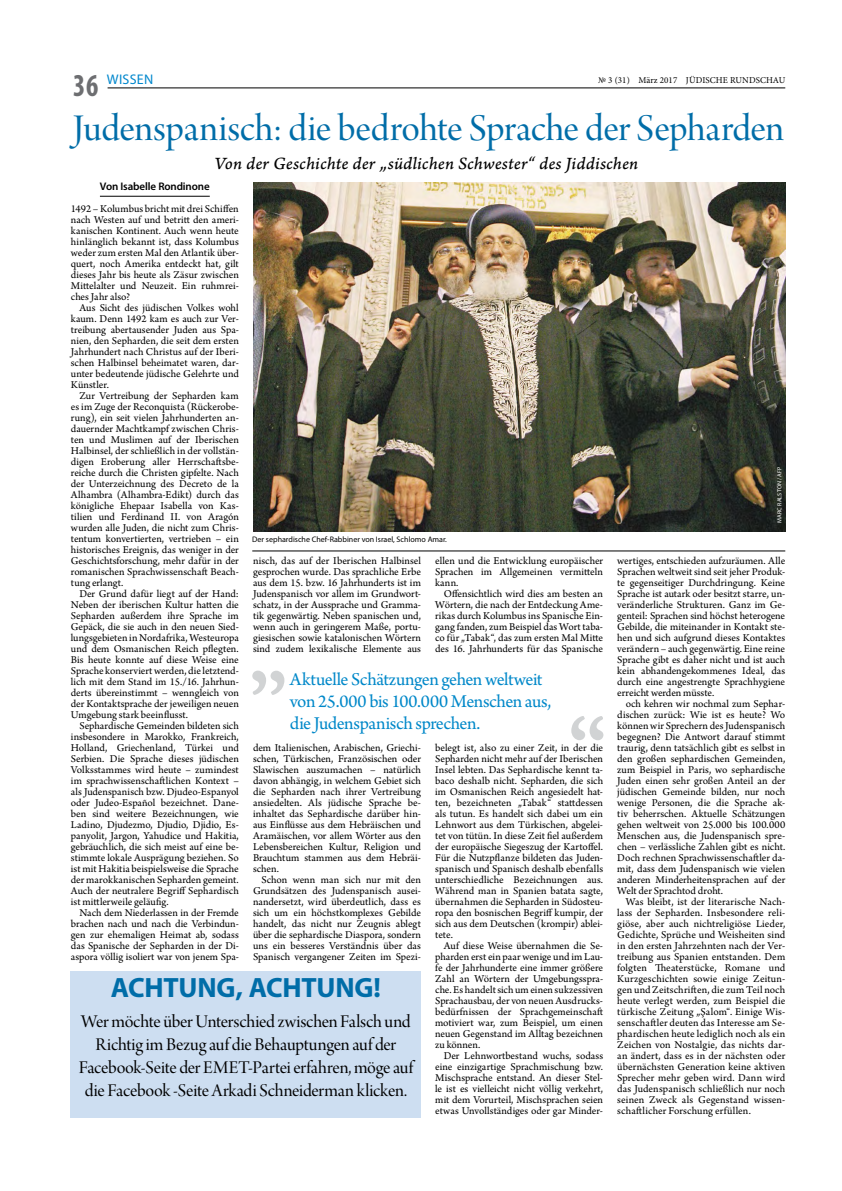
<style>
.page{position:relative;width:842px;height:1191px;background:#fff}
.page>*{position:absolute;margin:0;border:0;box-sizing:border-box;transform-origin:0 0}
.t1{font:40px "Arno Pro Display";letter-spacing:-.01em;color:#006da8}
.t2{font:700 condensed 32px "Myriad Pro";color:#6d6e71;scale:.9 1}
.t3{font:700 28px "Myriad Pro";letter-spacing:-.01em;color:#006da8}
.t4{font:19px/22.8px "Arno Pro Display";letter-spacing:-.01em;color:#000;text-align:center}
.t5{font:19px/22px "Arno Pro";letter-spacing:-.025em;color:#0088c9}
.t6{font:18px "Arno Pro Italic Caption";letter-spacing:.005em;color:#000}
.t7{font:14px "Myriad Pro";letter-spacing:.02em;color:#0087cd}
.t8{font:11px/11px "Arno Pro";letter-spacing:-.005em;color:#000;text-align:justify}
.t9{font:600 11px "Myriad Pro";letter-spacing:-.01em;color:#000}
.t10{font:9px "Minion Pro";letter-spacing:.01em;color:#000}
.t11{font:8px "Myriad Pro";color:#000}
.t12{font:6px "Myriad Pro";letter-spacing:.015em;color:#fff}
</style>
<div class="page">
<hr style="left:108px;top:88px;width:677px;height:1px;background:#000">
<hr style="left:100px;top:196px;width:110px;height:1px;background:#000">
<img style="left:253px;top:182px;width:532px;height:349px">
<hr style="left:252px;top:551px;width:533px;height:1px;background:#000">
<svg style="left:252px;top:670px;width:32px;height:25px"></svg>
<svg style="left:571px;top:716px;width:32px;height:24px"></svg>
<div style="left:71px;top:971px;width:350px;height:147px;background:#cddef1"></div>
<h2 class="t2" style="left:73px;top:65px;width:29px">36</h2>
<p class="t7" style="left:107px;top:70px;width:48px">WISSEN</p>
<p class="t10" style="left:598px;top:74px;width:189px">№ 3 (31) März 2017 JÜDISCHE RUNDSCHAU</p>
<h1 class="t1" style="left:73px;top:106px;width:713px">Judenspanisch: die bedrohte Sprache der Sepharden</h1>
<h3 class="t6" style="left:214px;top:153px;width:425px">Von der Geschichte der „südlichen Schwester“ des Jiddischen</h3>
<p class="t9" style="left:100px;top:179px;width:111px">Von Isabelle Rondinone</p>
<p class="t8" style="left:71px;top:204px;width:169px">1492 – Kolumbus bricht mit drei Schiffen nach Westen auf und betritt den ameri&shy;kanischen Kontinent. Auch wenn heute hinlänglich bekannt ist, dass Kolumbus weder zum ersten Mal den Atlantik über&shy;quert, noch Amerika entdeckt hat, gilt dieses Jahr bis heute als Zäsur zwischen Mittelalter und Neuzeit. Ein ruhmrei&shy;ches Jahr also?</p>
<p class="t8" style="left:71px;top:303px;width:169px;text-indent:9px">Aus Sicht des jüdischen Volkes wohl kaum. Denn 1492 kam es auch zur Ver&shy;treibung abertausender Juden aus Spa&shy;nien, den Sepharden, die seit dem ersten Jahrhundert nach Christus auf der Iberi&shy;schen Halbinsel beheimatet waren, dar&shy;unter bedeutende jüdische Gelehrte und Künstler.</p>
<p class="t8" style="left:71px;top:391px;width:169px;text-indent:9px">Zur Vertreibung der Sepharden kam es im Zuge der Reconquista (Rückerobe&shy;rung), ein seit vielen Jahrhunderten an&shy;dauernder Machtkampf zwischen Chris&shy;ten und Muslimen auf der Iberischen Halbinsel, der schließlich in der vollstän&shy;digen Eroberung aller Herrschaftsbe&shy;reiche durch die Christen gipfelte. Nach der Unterzeichnung des Decreto de la Alhambra (Alhambra-Edikt) durch das königliche Ehepaar Isabella von Kas&shy;tilien und Ferdinand II. von Aragón wurden alle Juden, die nicht zum Chris&shy;tentum konvertierten, vertrieben – ein historisches Ereignis, das weniger in der Geschichtsforschung, mehr dafür in der romanischen Sprachwissenschaft Beach&shy;tung erlangt.</p>
<p class="t8" style="left:71px;top:589px;width:169px;text-indent:9px">Der Grund dafür liegt auf der Hand:<br>Neben der iberischen Kultur hatten die Sepharden außerdem ihre Sprache im Gepäck, die sie auch in den neuen Sied&shy;lungsgebieten in Nordafrika, Westeuropa und dem Osmanischen Reich pflegten.<br>Bis heute konnte auf diese Weise eine Sprache konserviert werden, die letztend&shy;lich mit dem Stand im 15./16. Jahrhun&shy;derts übereinstimmt – wenngleich von der Kontaktsprache der jeweiligen neuen Umgebung stark beeinflusst.</p>
<p class="t8" style="left:71px;top:721px;width:169px;text-indent:9px">Sephardische Gemeinden bildeten sich insbesondere in Marokko, Frankreich, Holland, Griechenland, Türkei und Serbien. Die Sprache dieses jüdischen Volksstammes wird heute – zumindest im sprachwissenschaftlichen Kontext – als Judenspanisch bzw. Djudeo-Espanyol oder Judeo-Español bezeichnet. Dane&shy;ben sind weitere Bezeichnungen, wie Ladino, Djudezmo, Djudio, Djidio, Es&shy;panyolit, Jargon, Yahudice und Hakitia, gebräuchlich, die sich meist auf eine be&shy;stimmte lokale Ausprägung beziehen. So ist mit Hakitia beispielsweise die Sprache der marokkanischen Sepharden gemeint.<br>Auch der neutralere Begriff Sephardisch ist mittlerweile geläufig.</p>
<p class="t8" style="left:71px;top:908px;width:169px;text-indent:9px">Nach dem Niederlassen in der Fremde brachen nach und nach die Verbindun&shy;gen zur ehemaligen Heimat ab, sodass das Spanische der Sepharden in der Di&shy;aspora völlig isoliert war von jenem Spa-</p>
<p class="t11" style="left:252px;top:534px;width:196px">Der sephardische Chef-Rabbiner von Israel, Schlomo Amar.</p>
<p class="t8" style="left:253px;top:556px;width:169px">nisch, das auf der Iberischen Halbinsel gesprochen wurde. Das sprachliche Erbe aus dem 15. bzw. 16 Jahrhunderts ist im Judenspanisch vor allem im Grundwort&shy;schatz, in der Aussprache und Gramma&shy;tik gegenwärtig. Neben spanischen und, wenn auch in geringerem Maße, portu&shy;giesischen sowie katalonischen Wörtern sind zudem lexikalische Elemente aus</p>
<p class="t8" style="left:435px;top:556px;width:169px">ellen und die Entwicklung europäischer Sprachen im Allgemeinen vermitteln kann.</p>
<p class="t8" style="left:435px;top:589px;width:169px;text-indent:9px">Offensichtlich wird dies am besten an Wörtern, die nach der Entdeckung Ame&shy;rikas durch Kolumbus ins Spanische Ein&shy;gang fanden, zum Beispiel das Wort taba&shy;co für „Tabak“, das zum ersten Mal Mitte des 16. Jahrhunderts für das Spanische</p>
<h3 class="t5" style="left:290px;top:669px;width:263px">Aktuelle Schätzungen gehen weltweit von 25.000 bis 100.000 Menschen aus, die Judenspanisch sprechen.</h3>
<p class="t8" style="left:253px;top:743px;width:169px">dem Italienischen, Arabischen, Griechi&shy;schen, Türkischen, Französischen oder Slawischen auszumachen – natürlich davon abhängig, in welchem Gebiet sich die Sepharden nach ihrer Vertreibung ansiedelten. Als jüdische Sprache be&shy;inhaltet das Sephardische darüber hin&shy;aus Einflüsse aus dem Hebräischen und Aramäischen, vor allem Wörter aus den Lebensbereichen Kultur, Religion und Brauchtum stammen aus dem Hebräi&shy;schen.</p>
<p class="t8" style="left:253px;top:875px;width:169px;text-indent:9px">Schon wenn man sich nur mit den Grundsätzen des Judenspanisch ausei&shy;nandersetzt, wird überdeutlich, dass es sich um ein höchstkomplexes Gebilde handelt, das nicht nur Zeugnis ablegt über die sephardische Diaspora, sondern uns ein besseres Verständnis über das Spanisch vergangener Zeiten im Spezi-</p>
<p class="t8" style="left:435px;top:743px;width:169px">belegt ist, also zu einer Zeit, in der die Sepharden nicht mehr auf der Iberischen Insel lebten. Das Sephardische kennt ta&shy;baco deshalb nicht. Sepharden, die sich im Osmanischen Reich angesiedelt hat&shy;ten, bezeichneten „Tabak“ stattdessen als tutun. Es handelt sich dabei um ein Lehnwort aus dem Türkischen, abgelei&shy;tet von tütün. In diese Zeit fiel außerdem der europäische Siegeszug der Kartoffel.<br>Für die Nutzpflanze bildeten das Juden&shy;spanisch und Spanisch deshalb ebenfalls unterschiedliche Bezeichnungen aus.<br>Während man in Spanien batata sagte, übernahmen die Sepharden in Südosteu&shy;ropa den bosnischen Begriff kumpir, der sich aus dem Deutschen (krompir) ablei&shy;tete.</p>
<p class="t8" style="left:435px;top:941px;width:169px;text-indent:9px">Auf diese Weise übernahmen die Se&shy;pharden erst ein paar wenige und im Lau&shy;fe der Jahrhunderte eine immer größere Zahl an Wörtern der Umgebungsspra&shy;che. Es handelt sich um einen sukzessiven Sprachausbau, der von neuen Ausdrucks&shy;bedürfnissen der Sprachgemeinschaft motiviert war, zum Beispiel, um einen neuen Gegenstand im Alltag bezeichnen zu können.</p>
<p class="t8" style="left:435px;top:1051px;width:169px;text-indent:9px">Der Lehnwortbestand wuchs, sodass eine einzigartige Sprachmischung bzw.<br>Mischsprache entstand. An dieser Stel&shy;le ist es vielleicht nicht völlig verkehrt, mit dem Vorurteil, Mischsprachen seien etwas Unvollständiges oder gar Minder-</p>
<h3 class="t3" style="left:111px;top:969px;width:272px">ACHTUNG, ACHTUNG!</h3>
<h3 class="t4" style="left:79px;top:1011px;width:336px">Wer möchte über Unterschied zwischen Falsch und Richtig im Bezug auf die Behauptungen auf der Facebook-Seite der EMET-Partei erfahren, möge auf die Facebook -Seite Arkadi Schneiderman klicken.</h3>
<p class="t12" style="left:776px;top:522px;width:57px;rotate:-90deg">MARC RALSTON / AFP</p>
<p class="t8" style="left:617px;top:556px;width:169px">wertiges, entschieden aufzuräumen. Alle Sprachen weltweit sind seit jeher Produk&shy;te gegenseitiger Durchdringung. Keine Sprache ist autark oder besitzt starre, un&shy;veränderliche Strukturen. Ganz im Ge&shy;genteil: Sprachen sind höchst heterogene Gebilde, die miteinander in Kontakt ste&shy;hen und sich aufgrund dieses Kontaktes verändern – auch gegenwärtig. Eine reine Sprache gibt es daher nicht und ist auch kein abhandengekommenes Ideal, das durch eine angestrengte Sprachhygiene erreicht werden müsste.</p>
<p class="t8" style="left:617px;top:699px;width:169px;text-indent:9px">och kehren wir nochmal zum Sephar&shy;dischen zurück: Wie ist es heute? Wo können wir Sprechern des Judenspanisch begegnen? Die Antwort darauf stimmt traurig, denn tatsächlich gibt es selbst in den großen sephardischen Gemeinden, zum Beispiel in Paris, wo sephardische Juden einen sehr großen Anteil an der jüdischen Gemeinde bilden, nur noch wenige Personen, die die Sprache ak&shy;tiv beherrschen. Aktuelle Schätzungen gehen weltweit von 25.000 bis 100.000<br>Menschen aus, die Judenspanisch spre&shy;chen – verlässliche Zahlen gibt es nicht.<br>Doch rechnen Sprachwissenschaftler da&shy;mit, dass dem Judenspanisch wie vielen anderen Minderheitensprachen auf der Welt der Sprachtod droht.</p>
<p class="t8" style="left:617px;top:897px;width:169px;text-indent:9px">Was bleibt, ist der literarische Nach&shy;lass der Sepharden. Insbesondere reli&shy;giöse, aber auch nichtreligiöse Lieder, Gedichte, Sprüche und Weisheiten sind in den ersten Jahrzehnten nach der Ver&shy;treibung aus Spanien entstanden. Dem folgten Theaterstücke, Romane und Kurzgeschichten sowie einige Zeitun&shy;gen und Zeitschriften, die zum Teil noch heute verlegt werden, zum Beispiel die türkische Zeitung „Şalom“. Einige Wis&shy;senschaftler deuten das Interesse am Se&shy;phardischen heute lediglich noch als ein Zeichen von Nostalgie, das nichts dar&shy;an ändert, dass es in der nächsten oder übernächsten Generation keine aktiven Sprecher mehr geben wird. Dann wird das Judenspanisch schließlich nur noch seinen Zweck als Gegenstand wissen&shy;schaftlicher Forschung erfüllen.</p>
</div>
